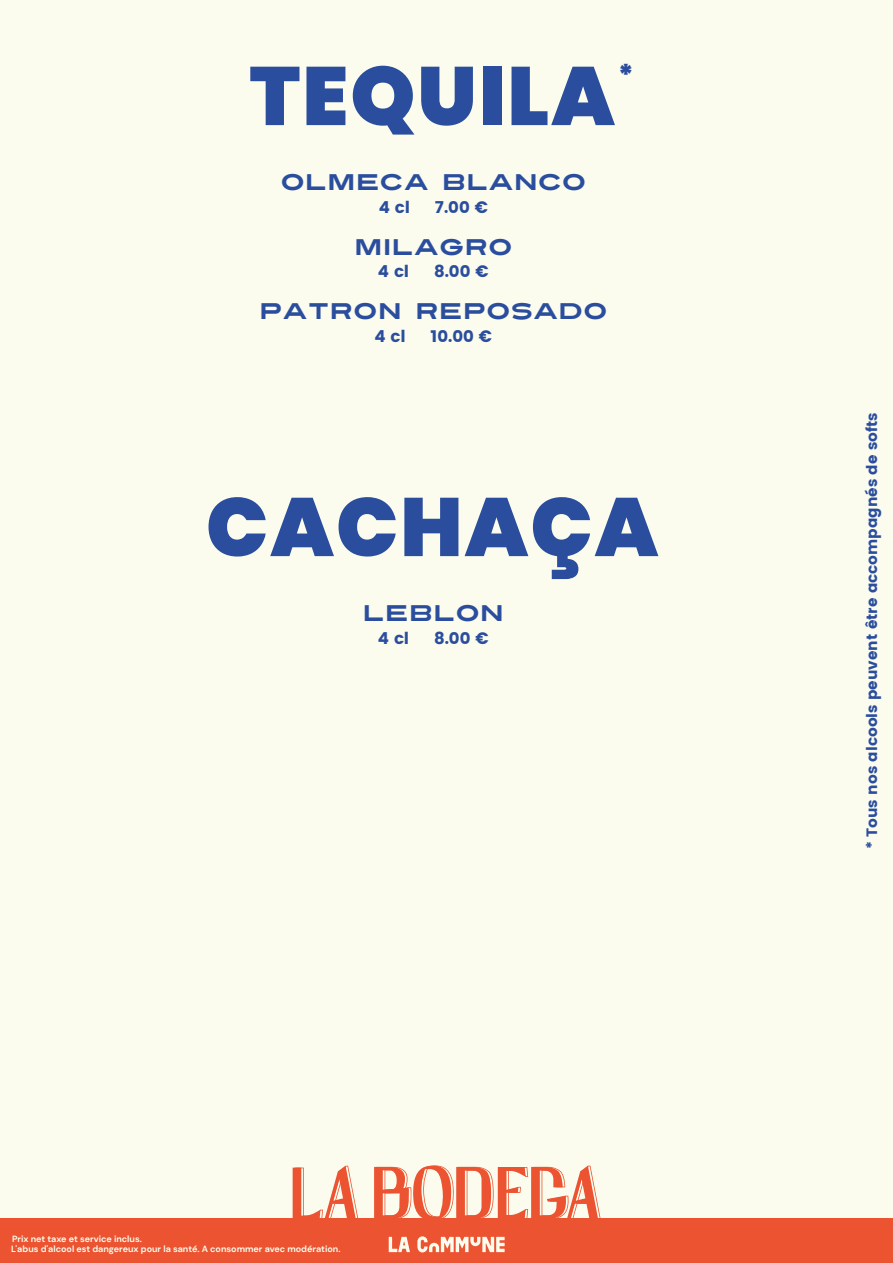
<style>
.page{position:relative;width:893px;height:1263px;background:#fbfced}
.page>*{position:absolute;margin:0;border:0;box-sizing:border-box;transform-origin:0 0}
.t1{font:900 82.5px "Poppins";letter-spacing:.025em;color:#2a4d9e}
.t2{font:900 28.5px "Poppins";color:#2a4d9e}
.t3{font:22.5px "Turnpike";color:#2a4d9e}
.t4{font:16.5px "Poppins";color:#2a4d9e}
.t5{font:15px "Poppins";color:#2a4d9e}
.t6{font:700 9px "DM Sans";color:#fbfced}
</style>
<div class="page">
<div style="left:0;top:1218px;width:893px;height:45px;background:#eb5331"></div>
<svg style="left:389px;top:1237px;width:21px;height:15px"></svg>
<svg style="left:417px;top:1236px;width:88px;height:16px"></svg>
<svg style="left:374px;top:1165px;width:227px;height:53px"></svg>
<svg style="left:293px;top:1166px;width:65px;height:52px"></svg>
<h1 class="t1" style="left:249px;top:48px;width:367px">TEQUILA</h1>
<h2 class="t2" style="left:618px;top:58px;width:17px">*</h2>
<h3 class="t3" style="left:280px;top:166px;width:308px">OLMECA BLANCO</h3>
<h3 class="t4" style="left:379px;top:197px;width:33px">4 cl</h3>
<h3 class="t4" style="left:435px;top:197px;width:55px">7.00 €</h3>
<h3 class="t3" style="left:354px;top:230px;width:160px">MILAGRO</h3>
<h3 class="t4" style="left:378px;top:262px;width:33px">4 cl</h3>
<h3 class="t4" style="left:434px;top:262px;width:56px">8.00 €</h3>
<h3 class="t3" style="left:259px;top:295px;width:350px">PATRON REPOSADO</h3>
<h3 class="t4" style="left:374px;top:326px;width:33px">4 cl</h3>
<h3 class="t4" style="left:430px;top:326px;width:63px">10.00 €</h3>
<h1 class="t1" style="left:206px;top:479px;width:454px">CACHAÇA</h1>
<h3 class="t3" style="left:363px;top:597px;width:143px">LEBLON</h3>
<h3 class="t4" style="left:378px;top:628px;width:33px">4 cl</h3>
<h3 class="t4" style="left:434px;top:628px;width:56px">8.00 €</h3>
<p class="t6" style="left:12px;top:1233px;width:131px">Prix net taxe et service inclus.</p>
<p class="t6" style="left:11px;top:1244px;width:331px">L'abus d'alcool est dangereux pour la santé. A consommer avec modération.</p>
<h3 class="t5" style="left:863px;top:849px;width:438px;rotate:-90deg">* Tous nos alcools peuvent être accompagnés de softs</h3>
</div>
